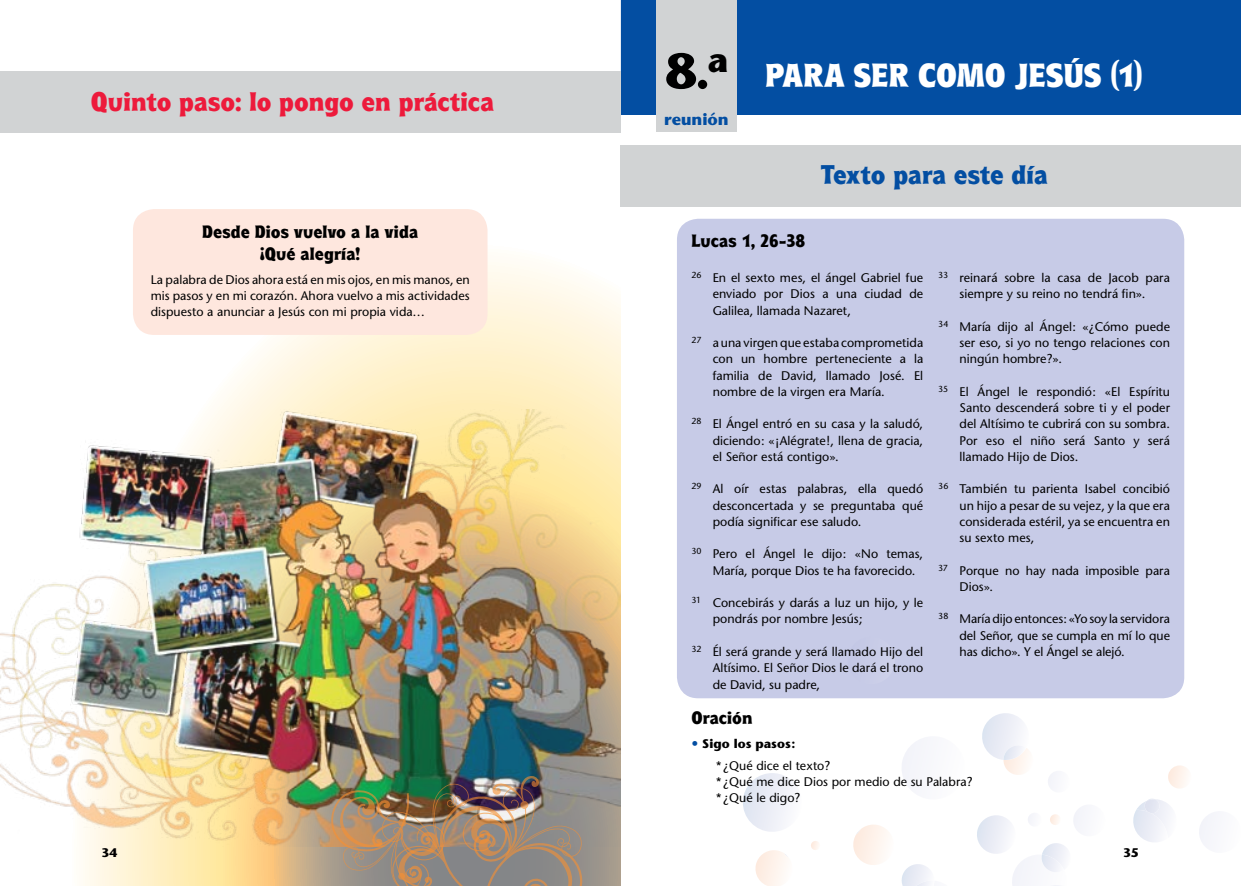
<style>
.page{position:relative;width:1241px;height:886px;background:#fff}
.page>*{position:absolute;margin:0;border:0;box-sizing:border-box;transform-origin:0 0}
.t1{font:700 50px "Stone Sans";color:#000}
.t2{font:800 32.5px "Rynders";color:#fff}
.t3{font:800 26.25px "Rynders";letter-spacing:.005em;color:#ed1a3b}
.t4{font:800 26.25px "Rynders";letter-spacing:.005em;color:#034ea2}
.t5{font:800 17.5px/22.5px "Rynders";color:#000;text-align:center}
.t6{font:700 16.25px "Stone Sans";color:#034ea2}
.t7{font:12.5px/16.2px "Stone Sans";color:#000;text-align:justify}
.t8{font:700 12.5px "Stone Sans";letter-spacing:.005em;color:#000}
</style>
<div class="page">
<div style="left:620px;top:0;width:620px;height:115px;background:#034ea2"></div>
<div style="left:656px;top:0;width:80px;height:131px;background:#d1d3d4"></div>
<svg style="left:83px;top:209px;width:537px;height:677px"></svg>
<div style="left:676px;top:219px;width:507px;height:479px;background:#c7cbe7;border-radius:21px"></div>
<div style="left:620px;top:145px;width:620px;height:62px;background:#d1d3d4"></div>
<svg style="left:1199px;top:813px;width:14px;height:32px"></svg>
<svg style="left:743px;top:773px;width:50px;height:59px"></svg>
<svg style="left:1048px;top:772px;width:7px;height:17px"></svg>
<svg style="left:1168px;top:765px;width:20px;height:23px"></svg>
<svg style="left:977px;top:806px;width:107px;height:80px"></svg>
<svg style="left:1133px;top:799px;width:37px;height:43px"></svg>
<svg style="left:755px;top:850px;width:32px;height:36px"></svg>
<svg style="left:811px;top:841px;width:8px;height:9px"></svg>
<svg style="left:982px;top:713px;width:47px;height:62px"></svg>
<svg style="left:853px;top:825px;width:77px;height:61px"></svg>
<svg style="left:902px;top:739px;width:20px;height:50px"></svg>
<div style="left:133px;top:209px;width:354px;height:126px;background:#fee7de;border-radius:21px"></div>
<div style="left:0;top:71px;width:620px;height:62px;background:#d1d3d4"></div>
<img style="left:0;top:409px;width:620px;height:437px">
<img style="left:328px;top:776px;width:255px;height:110px">
<h3 class="t3" style="left:91px;top:87px;width:405px">Quinto paso: lo pongo en práctica</h3>
<h3 class="t5" style="left:202px;top:221px;width:218px">Desde Dios vuelvo a la vida ¡Qué alegría!</h3>
<p class="t7" style="left:151px;top:271px;width:320px">La palabra de Dios ahora está en mis ojos, en mis manos, en mis pasos y en mi corazón. Ahora vuelvo a mis actividades dispuesto a anunciar a Jesús con mi propia vida…</p>
<p class="t8" style="left:101px;top:845px;width:18px">34</p>
<h1 class="t1" style="left:665px;top:41px;width:64px">8.<sup>a</sup></h1>
<h3 class="t6" style="left:664px;top:109px;width:66px">reunión</h3>
<h2 class="t2" style="left:765px;top:57px;width:379px">Para ser como Jesús (1)</h2>
<h3 class="t4" style="left:821px;top:159px;width:228px">Texto para este día</h3>
<h3 class="t5" style="left:691px;top:230px;width:115px">Lucas 1, 26-38</h3>
<p class="t7" style="left:712px;top:270px;width:212px;text-indent:-21px"><sup>26</sup> En el sexto mes, el ángel Gabriel fue enviado por Dios a una ciudad de Galilea, llamada Nazaret,</p>
<p class="t7" style="left:712px;top:335px;width:212px;text-indent:-21px"><sup>27</sup> a una virgen que estaba comprometida con un hombre perteneciente a la familia de David, llamado José. El nombre de la virgen era María.</p>
<p class="t7" style="left:712px;top:416px;width:212px;text-indent:-21px"><sup>28</sup> El Ángel entró en su casa y la saludó, diciendo: «¡Alégrate!, llena de gracia, el Señor está contigo».</p>
<p class="t7" style="left:712px;top:481px;width:212px;text-indent:-21px"><sup>29</sup> Al oír estas palabras, ella quedó desconcertada y se preguntaba qué podía significar ese saludo.</p>
<p class="t7" style="left:712px;top:546px;width:212px;text-indent:-21px"><sup>30</sup> Pero el Ángel le dijo: «No temas,<br>María, porque Dios te ha favorecido.</p>
<p class="t7" style="left:712px;top:595px;width:212px;text-indent:-21px"><sup>31</sup> Concebirás y darás a luz un hijo, y le pondrás por nombre Jesús;</p>
<p class="t7" style="left:712px;top:643px;width:212px;text-indent:-21px"><sup>32</sup> Él será grande y será llamado Hijo del Altísimo. El Señor Dios le dará el trono de David, su padre,</p>
<p class="t7" style="left:938px;top:270px;width:233px;text-align:center"><sup>33</sup> reinará sobre la casa de Jacob para siempre y su reino no tendrá fin».</p>
<p class="t7" style="left:959px;top:318px;width:212px;text-indent:-21px"><sup>34</sup> María dijo al Ángel: «¿Cómo puede ser eso, si yo no tengo relaciones con ningún hombre?».</p>
<p class="t7" style="left:959px;top:383px;width:212px;text-indent:-21px"><sup>35</sup> El Ángel le respondió: «El Espíritu Santo descenderá sobre ti y el poder del Altísimo te cubrirá con su sombra.<br>Por eso el niño será Santo y será llamado Hijo de Dios.</p>
<p class="t7" style="left:959px;top:481px;width:212px;text-indent:-21px"><sup>36</sup> También tu parienta Isabel concibió un hijo a pesar de su vejez, y la que era considerada estéril, ya se encuentra en su sexto mes,</p>
<p class="t7" style="left:959px;top:562px;width:212px;text-indent:-21px"><sup>37</sup> Porque no hay nada imposible para<br>Dios».</p>
<p class="t7" style="left:959px;top:611px;width:212px;text-indent:-21px"><sup>38</sup> María dijo entonces: «Yo soy la servidora del Señor, que se cumpla en mí lo que has dicho». Y el Ángel se alejó.</p>
<h3 class="t5" style="left:691px;top:707px;width:63px">Oración</h3>
<p class="t8" style="left:702px;top:736px;width:94px">Sigo los pasos:</p>
<p class="t7" style="left:716px;top:757px;width:258px;text-align:left">* ¿Qué dice el texto?<br>* ¿Qué me dice Dios por medio de su palabra? * ¿Qué le digo?</p>
<p class="t8" style="left:1122px;top:845px;width:17px">35</p>
</div>
